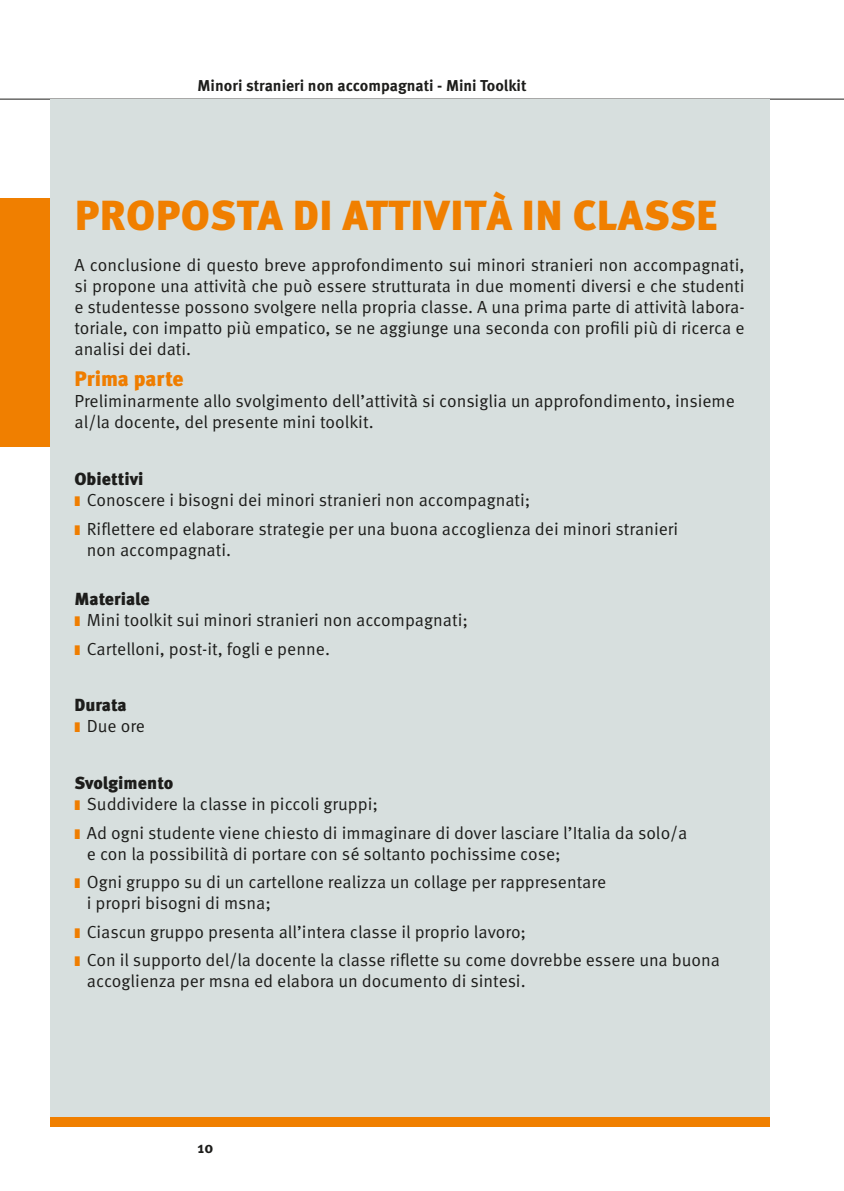
<style>
.page{position:relative;width:844px;height:1191px;background:#fff}
.page>*{position:absolute;margin:0;border:0;box-sizing:border-box;transform-origin:0 0}
.t1{font:900 42px "Meta Pro";letter-spacing:.01em;color:#f07f00}
.t2{font:900 21px "Meta Pro";letter-spacing:-.005em;color:#ef7d00}
.t3{font:17.5px/21px "Meta Pro";color:#1d1d1b}
.t4{font:900 17.5px/21px "Meta Pro";letter-spacing:-.005em;color:#1d1d1b}
.t5{font:700 15.75px "Meta Pro";color:#1d1d1b}
.s1{font-weight:900}
.s2{color:#ef7d00}
.s3{font-weight:400}
</style>
<div class="page">
<hr style="left:0;top:99px;width:843px;height:1px;background:#1d1d1b">
<div style="left:50px;top:99px;width:719px;height:1027px;background:#d7dfde"></div>
<div style="left:0;top:198px;width:50px;height:248px;background:#f07f00"></div>
<div style="left:50px;top:1116px;width:719px;height:10px;background:#f07f00"></div>
<p class="t5" style="left:197px;top:76px;width:330px">Minori stranieri non accompagnati - Mini Toolkit</p>
<h1 class="t1" style="left:75px;top:189px;width:644px">PROPOSTA DI ATTIVITÀ IN CLASSE</h1>
<p class="t3" style="left:74px;top:255px;width:671px;text-align:justify">A conclusione di questo breve approfondimento sui minori stranieri non accompagnati, si propone una attività che può essere strutturata in due momenti diversi e che studenti e studentesse possono svolgere nella propria classe. A una prima parte di attività labora&shy;toriale, con impatto più empatico, se ne aggiunge una seconda con profili più di ricerca e analisi dei dati.</p>
<p class="t2" style="left:74px;top:365px;width:111px">Prima parte</p>
<p class="t3" style="left:74px;top:391px;width:661px">Preliminarmente allo svolgimento dell’attività si consiglia un approfondimento, insieme al/la docente, del presente mini toolkit.</p>
<p class="t3" style="left:74px;top:469px;width:457px"><span class="s1">Obiettivi<br></span><span class="s2">❚</span> Conoscere i bisogni dei minori stranieri non accompagnati;</p>
<p class="t3" style="left:87px;top:518px;width:593px;text-indent:-12px"><span class="s2">❚</span> Riflettere ed elaborare strategie per una buona accoglienza dei minori stranieri non accompagnati.</p>
<p class="t3" style="left:74px;top:589px;width:395px"><span class="s1">Materiale<br></span><span class="s2">❚</span> Mini toolkit sui minori stranieri non accompagnati;</p>
<p class="t3" style="left:74px;top:638px;width:257px"><span class="s2">❚</span> Cartelloni, post-it, fogli e penne.</p>
<p class="t4" style="left:74px;top:695px;width:72px">Durata<br><span class="s2">❚</span> <span class="s3">Due ore</span></p>
<p class="t3" style="left:74px;top:773px;width:305px"><span class="s1">Svolgimento<br></span><span class="s2">❚</span> Suddividere la classe in piccoli gruppi;</p>
<p class="t3" style="left:87px;top:822px;width:602px;text-indent:-12px"><span class="s2">❚</span> Ad ogni studente viene chiesto di immaginare di dover lasciare l’Italia da solo/a e con la possibilità di portare con sé soltanto pochissime cose;</p>
<p class="t3" style="left:87px;top:872px;width:520px;text-indent:-12px"><span class="s2">❚</span> Ogni gruppo su di un cartellone realizza un collage per rappresentare i propri bisogni di msna;</p>
<p class="t3" style="left:74px;top:918px;width:647px;line-height:28.5px"><span class="s2">❚</span> Ciascun gruppo presenta all’intera classe il proprio lavoro;<br><span class="s2">❚</span> Con il supporto del/la docente la classe riflette su come dovrebbe essere una buona</p>
<p class="t3" style="left:87px;top:971px;width:440px">accoglienza per msna ed elabora un documento di sintesi.</p>
<p class="t5" style="left:197px;top:1137px;width:17px">10</p>
</div>
